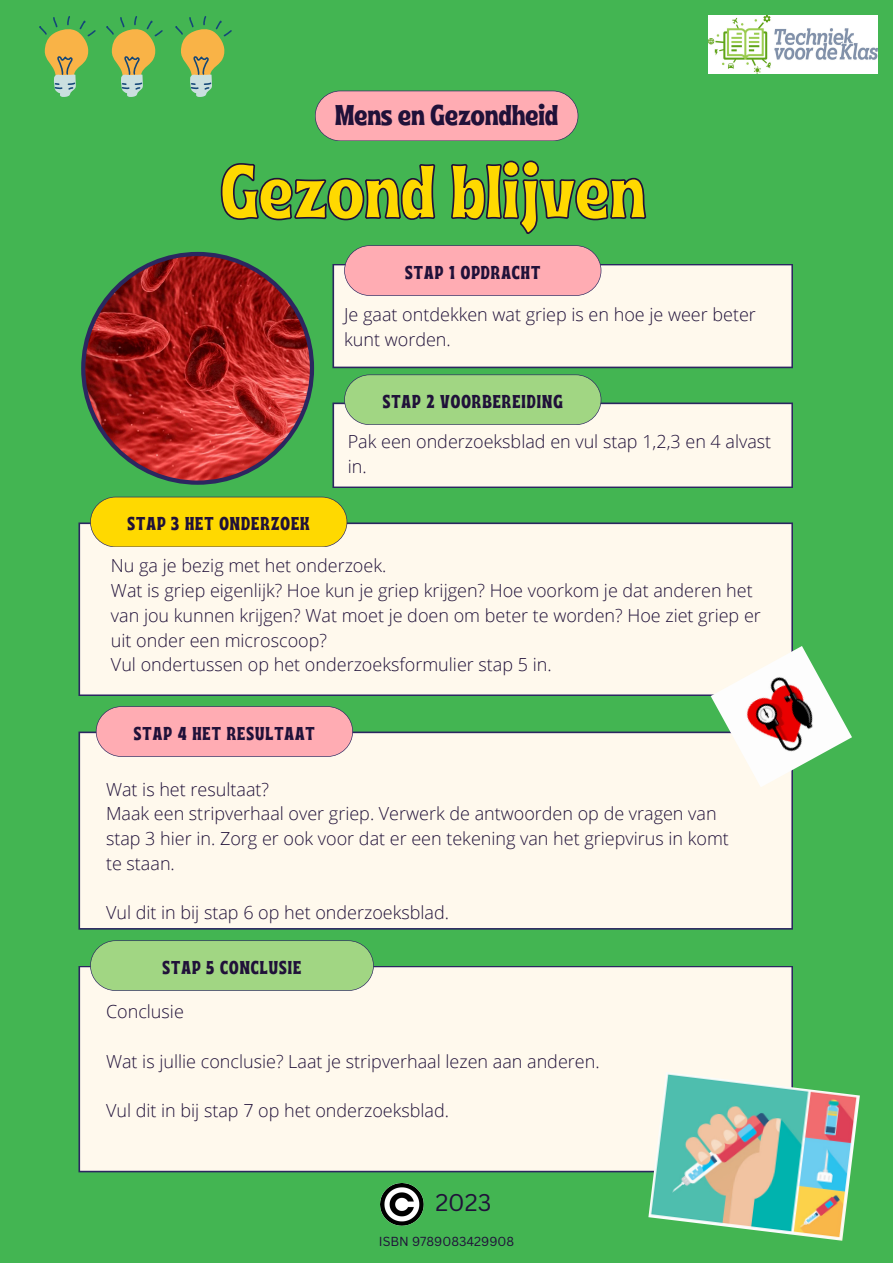
<style>
.page{position:relative;width:893px;height:1263px;background:#43b552}
.page>*{position:absolute;margin:0;border:0;box-sizing:border-box;transform-origin:0 0}
.t1{font:75.6px "Ayr Tropika Island Int";color:#ffd900}
.t2{font:28.58px "Ayr Tropika Island Int";color:#201139}
.t3{font:23.55px "Canva Sans";color:#201139}
.t4{font:18.6px "Ayr Tropika Island Int";letter-spacing:.055em;color:#201139}
.t5{font:300 18px/24.8px "Open Sans";color:#201139}
.t6{font:12.75px "Canva Sans";color:#201139}
</style>
<div class="page">
<div style="left:332px;top:264px;width:461px;height:104px;background:#fff9ed"></div>
<div style="left:78px;top:966px;width:715px;height:206px;background:#fff9ed"></div>
<div style="left:78px;top:731px;width:715px;height:199px;background:#fff9ed"></div>
<div style="left:78px;top:522px;width:715px;height:174px;background:#fff9ed"></div>
<svg style="left:90px;top:497px;width:257px;height:50px"></svg>
<svg style="left:344px;top:245px;width:257px;height:51px"></svg>
<svg style="left:332px;top:374px;width:461px;height:114px"></svg>
<svg style="left:96px;top:706px;width:257px;height:51px"></svg>
<svg style="left:90px;top:940px;width:284px;height:51px"></svg>
<svg style="left:81px;top:252px;width:233px;height:233px"></svg>
<svg style="left:220px;top:160px;width:427px;height:74px"></svg>
<svg style="left:315px;top:91px;width:263px;height:50px"></svg>
<svg style="left:39px;top:16px;width:57px;height:81px"></svg>
<img style="left:710px;top:646px;width:142px;height:141px">
<img style="left:648px;top:1072px;width:212px;height:169px">
<img style="left:709px;top:16px;width:168px;height:58px">
<img style="left:381px;top:1183px;width:42px;height:43px">
<svg style="left:106px;top:16px;width:57px;height:81px"></svg>
<svg style="left:175px;top:16px;width:57px;height:81px"></svg>
<h4 class="t2" style="left:335px;top:87px;width:224px">Mens en Gezondheid</h4>
<h1 class="t1" style="left:221px;top:120px;width:427px">Gezond blijven</h1>
<p class="t4" style="left:405px;top:254px;width:137px">STAP 1 OPDRACHT</p>
<h5 class="t5" style="left:344px;top:302px;width:413px">Je gaat ontdekken wat griep is en hoe je weer beter kunt worden.</h5>
<p class="t4" style="left:383px;top:384px;width:182px">STAP 2 VOORBEREIDING</p>
<p class="t4" style="left:128px;top:506px;width:184px">STAP 3 HET ONDERZOEK</p>
<p class="t5" style="left:348px;top:429px;width:425px">Pak een onderzoeksblad en vul stap 1,2,3 en 4 alvast in.</p>
<h5 class="t5" style="left:111px;top:553px;width:651px">Nu ga je bezig met het onderzoek.<br>Wat is griep eigenlijk? Hoe kun je griep krijgen? Hoe voorkom je dat anderen het van jou kunnen krijgen? Wat moet je doen om beter te worden? Hoe ziet griep er uit onder een microscoop?<br>Vul ondertussen op het onderzoeksformulier stap 5 in.</h5>
<p class="t4" style="left:134px;top:715px;width:182px">STAP 4 HET RESULTAAT</p>
<h5 class="t5" style="left:106px;top:776px;width:624px">Wat is het resultaat?<br>Maak een stripverhaal over griep. Verwerk de antwoorden op de vragen van stap 3 hier in. Zorg er ook voor dat er een tekening van het griepvirus in komt te staan.</h5>
<h5 class="t5" style="left:106px;top:900px;width:344px">Vul dit in bij stap 6 op het onderzoeksblad.</h5>
<h2 class="t4" style="left:163px;top:949px;width:140px">STAP 5 CONCLUSIE</h2>
<h5 class="t5" style="left:106px;top:999px;width:79px">Conclusie</h5>
<h5 class="t5" style="left:106px;top:1048px;width:495px">Wat is jullie conclusie? Laat je stripverhaal lezen aan anderen.</h5>
<h4 class="t5" style="left:106px;top:1098px;width:344px">Vul dit in bij stap 7 op het onderzoeksblad.</h4>
<h4 class="t3" style="left:435px;top:1186px;width:57px">2023</h4>
<p class="t6" style="left:379px;top:1232px;width:137px">ISBN 9789083429908</p>
</div>
